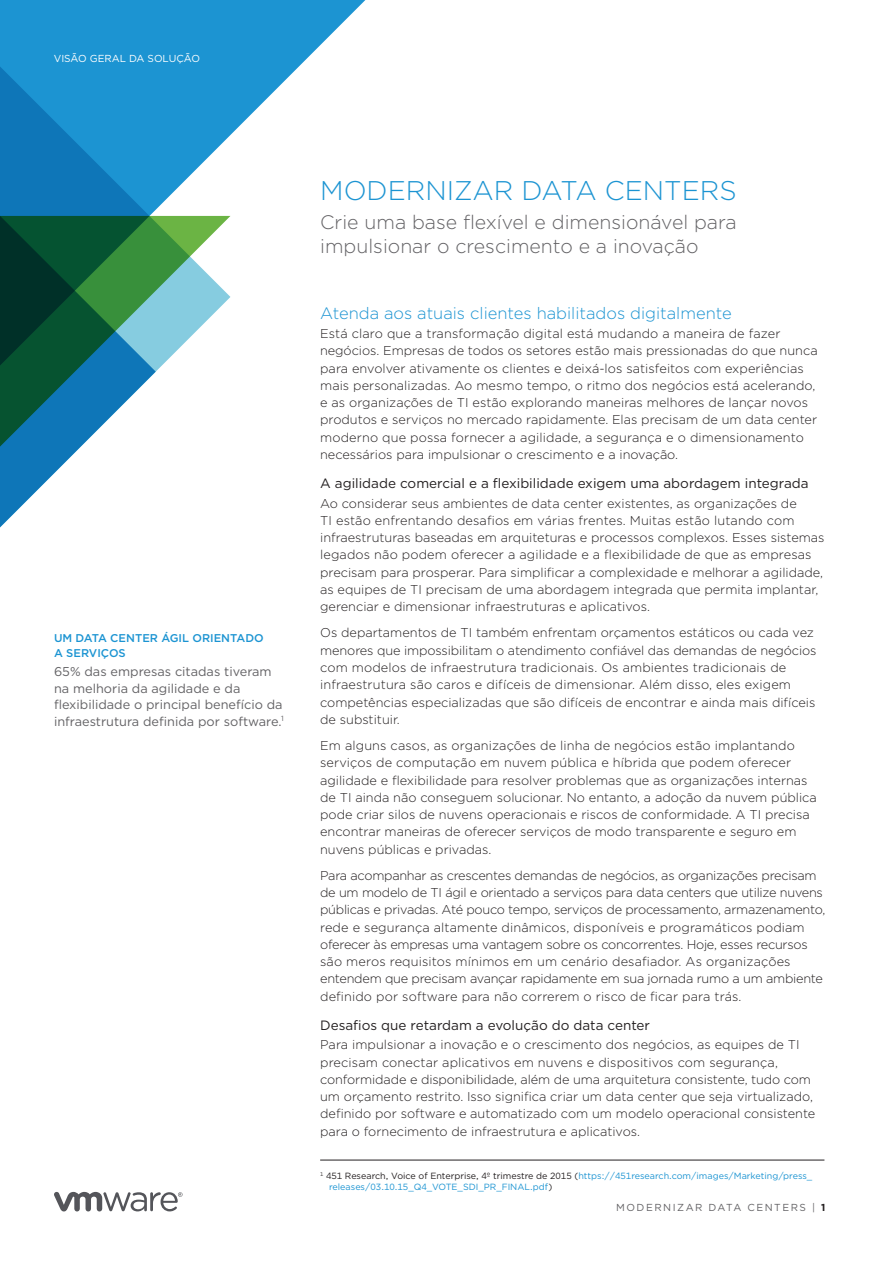
<style>
.page{position:relative;width:893px;height:1263px;background:#fff}
.page>*{position:absolute;margin:0;border:0;box-sizing:border-box;transform-origin:0 0}
._1a_MAIN_TITLE{font:300 27px "Gotham";color:#1c94d2}
._1b__MAIN_SUB_TITLE{font:300 19.5px/24px "Gotham";color:#636265}
._5a_SUBHEAD-1{font:300 16.5px "Gotham";color:#1c94d2}
._5a_SUBHEAD-2-BLK{font:13.5px "Gotham";color:#231f20}
._3a_BODY_TEXT{font:300 12.75px/17.2px "Gotham";color:#231f20}
._3a_BODY_TEXT-2{font:300 12.75px/17.2px "Gotham";letter-spacing:-.02em;color:#231f20}
._3a_BODY_TEXT-3{font:12.75px/16.5px "Gotham";color:#636265}
._4a_SIDEBAR-HEAD{font:500 11.25px/15px "Gotham";color:#1c94d2}
.FOLIO-BOTTOM-GRAY{font:10.2px "Gotham";letter-spacing:.15em;color:#636265}
.FOLIO-WHITE{font:10.2px "Gotham";color:#fff}
._8a__FOOTNOTE-1ST_LI{font:9px/11.2px "Gotham";color:#1c94d2}
.s1{color:#231f20}
.s2{font-weight:700;color:#231f20}
</style>
<div class="page">
<svg style="left:54px;top:1192px;width:129px;height:19px"></svg>
<svg style="left:0;top:0;width:366px;height:297px;fill:#1c94d2"></svg>
<svg style="left:156px;top:216px;width:74px;height:155px"></svg>
<svg style="left:0;top:190px;width:156px;height:338px"></svg>
<hr style="left:320px;top:1160px;width:504px;height:1px;background:#231f20">
<p class="FOLIO-WHITE" style="left:54px;top:52px;width:148px">VISÃO GERAL DA SOLUÇÃO</p>
<p class="_4a_SIDEBAR-HEAD" style="left:54px;top:630px;width:211px">UM DATA CENTER ÁGIL ORIENTADO<br>A SERVIÇOS</p>
<p class="_3a_BODY_TEXT-3" style="left:54px;top:663px;width:231px">65% das empresas citadas tiveram na melhoria da agilidade e da flexibilidade o principal benefício da infraestrutura definida por software.<sup>1</sup></p>
<p class="_1a_MAIN_TITLE" style="left:320px;top:174px;width:418px">MODERNIZAR DATA CENTERS</p>
<p class="_1b__MAIN_SUB_TITLE" style="left:320px;top:209px;width:418px">Crie uma base flexível e dimensionável para impulsionar o crescimento e a inovação</p>
<p class="_5a_SUBHEAD-1" style="left:320px;top:302px;width:413px">Atenda aos atuais clientes habilitados digitalmente</p>
<p class="_3a_BODY_TEXT" style="left:320px;top:325px;width:499px">Está claro que a transformação digital está mudando a maneira de fazer negócios. Empresas de todos os setores estão mais pressionadas do que nunca para envolver ativamente os clientes e deixá-los satisfeitos com experiências mais personalizadas. Ao mesmo tempo, o ritmo dos negócios está acelerando, e as organizações de TI estão explorando maneiras melhores de lançar novos produtos e serviços no mercado rapidamente. Elas precisam de um data center moderno que possa fornecer a agilidade, a segurança e o dimensionamento necessários para impulsionar o crescimento e a inovação.</p>
<p class="_5a_SUBHEAD-2-BLK" style="left:320px;top:475px;width:490px">A agilidade comercial e a flexibilidade exigem uma abordagem integrada</p>
<p class="_3a_BODY_TEXT" style="left:320px;top:494px;width:506px">Ao considerar seus ambientes de data center existentes, as organizações de<br>TI estão enfrentando desafios em várias frentes. Muitas estão lutando com infraestruturas baseadas em arquiteturas e processos complexos. Esses sistemas legados não podem oferecer a agilidade e a flexibilidade de que as empresas precisam para prosperar. Para simplificar a complexidade e melhorar a agilidade, as equipes de TI precisam de uma abordagem integrada que permita implantar, gerenciar e dimensionar infraestruturas e aplicativos.</p>
<p class="_3a_BODY_TEXT" style="left:320px;top:624px;width:498px">Os departamentos de TI também enfrentam orçamentos estáticos ou cada vez menores que impossibilitam o atendimento confiável das demandas de negócios com modelos de infraestrutura tradicionais. Os ambientes tradicionais de infraestrutura são caros e difíceis de dimensionar. Além disso, eles exigem competências especializadas que são difíceis de encontrar e ainda mais difíceis de substituir.</p>
<p class="_3a_BODY_TEXT" style="left:320px;top:736px;width:498px">Em alguns casos, as organizações de linha de negócios estão implantando serviços de computação em nuvem pública e híbrida que podem oferecer agilidade e flexibilidade para resolver problemas que as organizações internas de TI ainda não conseguem solucionar. No entanto, a adoção da nuvem pública pode criar silos de nuvens operacionais e riscos de conformidade. A TI precisa encontrar maneiras de oferecer serviços de modo transparente e seguro em nuvens públicas e privadas.</p>
<p class="_3a_BODY_TEXT-2" style="left:320px;top:866px;width:507px">Para acompanhar as crescentes demandas de negócios, as organizações precisam de um modelo de TI ágil e orientado a serviços para data centers que utilize nuvens públicas e privadas. Até pouco tempo, serviços de processamento, armazenamento, rede e segurança altamente dinâmicos, disponíveis e programáticos podiam oferecer às empresas uma vantagem sobre os concorrentes. Hoje, esses recursos são meros requisitos mínimos em um cenário desafiador. As organizações entendem que precisam avançar rapidamente em sua jornada rumo a um ambiente definido por software para não correrem o risco de ficar para trás.</p>
<p class="_5a_SUBHEAD-2-BLK" style="left:320px;top:1016px;width:331px">Desafios que retardam a evolução do data center</p>
<p class="_3a_BODY_TEXT" style="left:320px;top:1036px;width:497px">Para impulsionar a inovação e o crescimento dos negócios, as equipes de TI precisam conectar aplicativos em nuvens e dispositivos com segurança, conformidade e disponibilidade, além de uma arquitetura consistente, tudo com um orçamento restrito. Isso significa criar um data center que seja virtualizado, definido por software e automatizado com um modelo operacional consistente para o fornecimento de infraestrutura e aplicativos.</p>
<p class="_8a__FOOTNOTE-1ST_LI" style="left:329px;top:1170px;width:485px;text-indent:-9px"><sup>1</sup> <span class="s1">451 Research, Voice of Enterprise, 4º trimestre de 2015 (</span>https://451research.com/images/Marketing/press_ releases/03.10.15_Q4_VOTE_SDI_PR_FINAL.pdf<span class="s1">)</span></p>
<p class="FOLIO-BOTTOM-GRAY" style="left:616px;top:1201px;width:211px">MODERNIZAR DATA CENTERS | <span class="s2">1</span></p>
</div>
